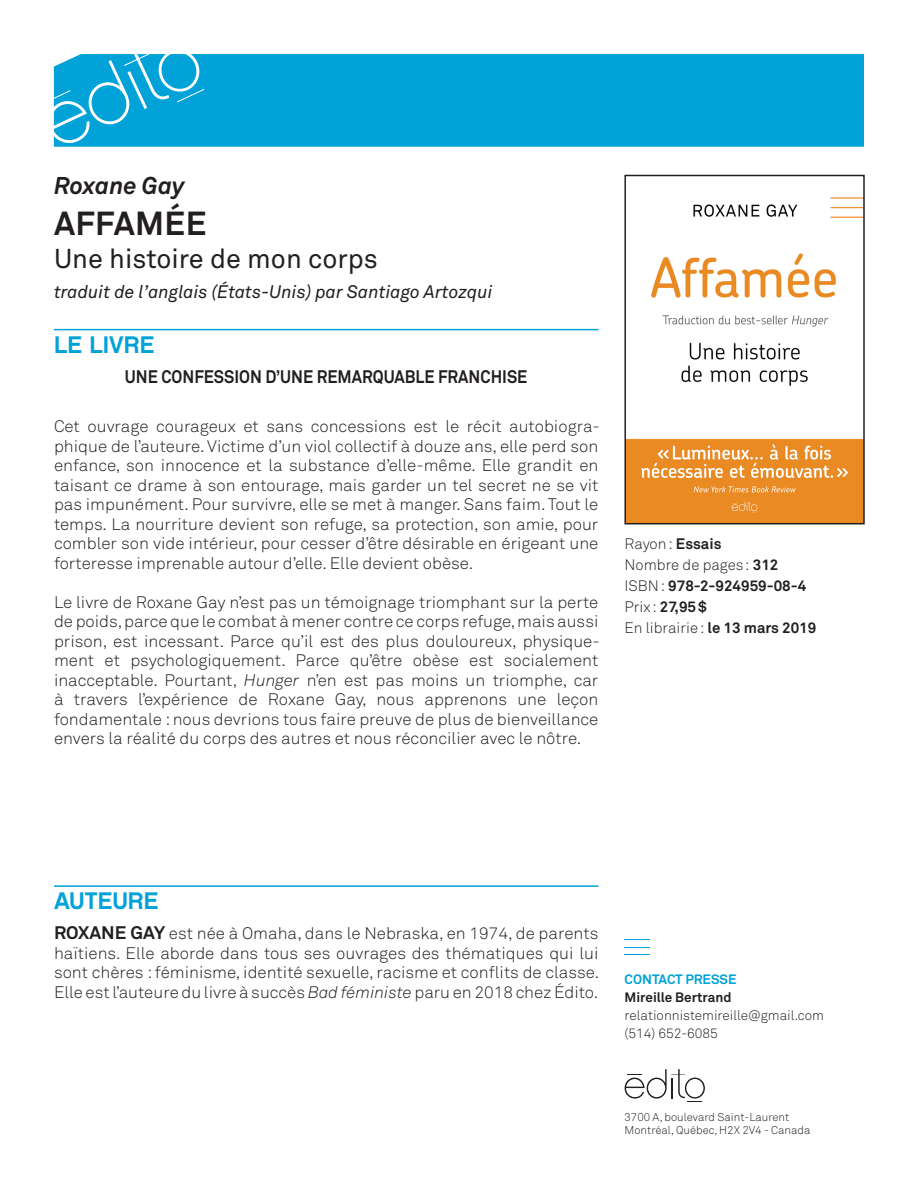
<style>
.page{position:relative;width:918px;height:1188px;background:#fff}
.page>*{position:absolute;margin:0;border:0;box-sizing:border-box;transform-origin:0 0}
.t1{font:700 33px "Akkurat";letter-spacing:.01em;color:#231f20}
.t2{font:27px "Akkurat";color:#231f20}
.t3{font:24px "Chalet New York Nineteen Sixty";color:#00a2d8}
.t4{font:italic 700 24px "Akkurat";color:#231f20}
.t5{font:italic 18px "Akkurat";color:#231f20}
.t6{font:700 18px "Akkurat";color:#231f20;scale:.9 1}
.t7{font:300 16.5px/19.5px "Akkurat";color:#231f20;text-align:justify}
.t8{font:300 15px "Akkurat";color:#231f20}
.t9{font:700 15px "Akkurat";color:#231f20}
.t10{font:300 13.5px "Akkurat";color:#231f20}
.t11{font:700 13.5px "Akkurat";color:#231f20}
.t12{font:700 13.5px "Akkurat";color:#00a2d8}
.t13{font:300 11.25px "Akkurat";color:#231f20}
.s1{font-style:italic}
.s2{font-weight:700}
.s3{font-weight:300}
.s4{font-weight:700;font-size:18px}
</style>
<div class="page">
<div style="left:54px;top:54px;width:810px;height:93px;background:#00a2d8"></div>
<svg style="left:625px;top:1069px;width:80px;height:33px"></svg>
<svg style="left:53px;top:54px;width:151px;height:92px;background:#1faddc"></svg>
<svg style="left:625px;top:939px;width:25px;height:1px"></svg>
<svg style="left:625px;top:947px;width:25px;height:1px"></svg>
<svg style="left:625px;top:954px;width:25px;height:1px"></svg>
<hr style="left:54px;top:329px;width:544px;height:1px;background:#00a2d8">
<hr style="left:54px;top:885px;width:544px;height:2px;background:#00a2d8">
<img style="left:627px;top:197px;width:235px;height:324px">
<div style="left:624px;top:175px;width:241px;height:349px;border:2px solid #231f20"></div>
<p class="t4" style="left:54px;top:170px;width:132px">Roxane Gay</p>
<p class="t1" style="left:54px;top:203px;width:154px">AFFAMÉE</p>
<p class="t2" style="left:54px;top:243px;width:325px">Une histoire de mon corps</p>
<p class="t5" style="left:54px;top:281px;width:440px">traduit de l’anglais (États-Unis) par Santiago Artozqui</p>
<p class="t3" style="left:54px;top:330px;width:102px">LE LIVRE</p>
<p class="t6" style="left:125px;top:365px;width:449px">UNE CONFESSION D’UNE REMARQUABLE FRANCHISE</p>
<p class="t7" style="left:54px;top:417px;width:547px">Cet ouvrage courageux et sans concessions est le récit autobiogra&shy;phique de l’auteure. Victime d’un viol collectif à douze ans, elle perd son enfance, son innocence et la substance d’elle-même. Elle grandit en taisant ce drame à son entourage, mais garder un tel secret ne se vit pas impunément. Pour survivre, elle se met à manger. Sans faim. Tout le temps. La nourriture devient son refuge, sa protection, son amie, pour combler son vide intérieur, pour cesser d’être désirable en érigeant une forteresse imprenable autour d’elle. Elle devient obèse.</p>
<p class="t7" style="left:54px;top:593px;width:547px">Le livre de Roxane Gay n’est pas un témoignage triomphant sur la perte de poids, parce que le combat à mener contre ce corps refuge, mais aussi prison, est incessant. Parce qu’il est des plus douloureux, physique&shy;ment et psychologiquement. Parce qu’être obèse est socialement inacceptable. Pourtant, <span class="s1">Hunger</span> n’en est pas moins un triomphe, car à travers l’expérience de Roxane Gay, nous apprenons une leçon fondamentale : nous devrions tous faire preuve de plus de bienveillance envers la réalité du corps des autres et nous réconcilier avec le nôtre.</p>
<p class="t8" style="left:625px;top:535px;width:98px">Rayon: <span class="s2">Essais</span></p>
<p class="t8" style="left:625px;top:556px;width:155px">Nombre de pages: <span class="s2">312</span></p>
<p class="t9" style="left:625px;top:576px;width:183px"><span class="s3">ISBN:</span> 978-2-924959-08-4</p>
<p class="t9" style="left:625px;top:597px;width:83px"><span class="s3">Prix :</span> 27,95$</p>
<p class="t8" style="left:625px;top:619px;width:193px">En librairie: <span class="s2">le 13 mars 2019</span></p>
<p class="t3" style="left:54px;top:886px;width:106px">AUTEURE</p>
<p class="t7" style="left:54px;top:924px;width:547px"><span class="s4">ROXANE GAY</span> est née à Omaha, dans le Nebraska, en 1974, de parents haïtiens. Elle aborde dans tous ses ouvrages des thématiques qui lui sont chères : féminisme, identité sexuelle, racisme et conflits de classe.<br>Elle est l’auteure du livre à succès <span class="s1">Bad féministe</span> paru en 2018 chez Édito.</p>
<p class="t12" style="left:625px;top:971px;width:114px">CONTACT PRESSE</p>
<p class="t11" style="left:625px;top:989px;width:108px">Mireille Bertrand</p>
<p class="t10" style="left:625px;top:1008px;width:201px">relationnistemireille@gmail.com</p>
<p class="t10" style="left:625px;top:1026px;width:95px">(514) 652-6085</p>
<p class="t13" style="left:625px;top:1111px;width:166px">3700 A, boulevard Saint-Laurent</p>
<p class="t13" style="left:625px;top:1123px;width:187px">Montréal, Québec, H2X 2V4 - Canada</p>
</div>
